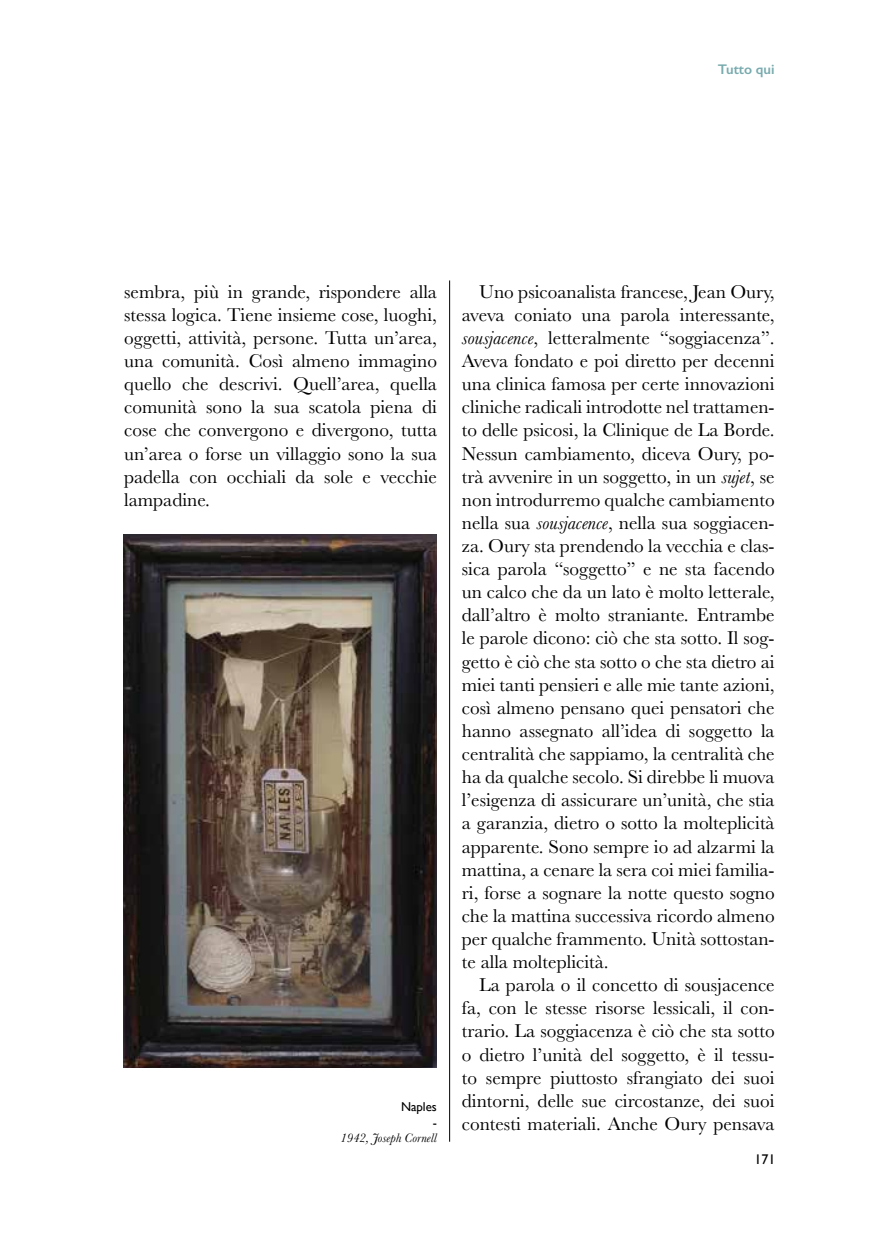
<style>
.page{position:relative;width:874px;height:1241px;background:#fff}
.page>*{position:absolute;margin:0;border:0;box-sizing:border-box;transform-origin:0 0}
.t1{font:19.25px/23.1px "Baskerville";color:#000;text-align:justify}
.t2{font:600 14px "Gill Sans";color:#78aaae}
.t3{font:14px "Gill Sans";color:#000}
.t4{font:italic 12.78px "Baskerville";color:#000}
.t5{font:12.78px/15.4px "Gill Sans";color:#000;text-align:right}
.s1{font-style:italic}
</style>
<div class="page">
<hr style="left:449px;top:280px;width:1px;height:861px;background:#000">
<img style="left:123px;top:534px;width:314px;height:533px">
<p class="t2" style="left:717px;top:61px;width:58px">Tutto qui</p>
<p class="t1" style="left:124px;top:280px;width:314px">sembra, più in grande, rispondere alla stessa logica. Tiene insieme cose, luoghi, oggetti, attività, persone. Tutta un’area, una comunità. Così almeno immagino quello che descrivi. Quell’area, quella comunità sono la sua scatola piena di cose che convergono e divergono, tutta un’area o forse un villaggio sono la sua padella con occhiali da sole e vecchie lampadine.</p>
<p class="t1" style="left:461px;top:280px;width:314px;text-indent:17px">Uno psicoanalista francese, Jean Oury, aveva coniato una parola interessante, <span class="s1">sousjacence</span>, letteralmente “soggiacenza”.<br>Aveva fondato e poi diretto per decenni una clinica famosa per certe innovazioni cliniche radicali introdotte nel trattamen&shy;to delle psicosi, la Clinique de La Borde.<br>Nessun cambiamento, diceva Oury, po&shy;trà avvenire in un soggetto, in un <span class="s1">sujet</span>, se non introdurremo qualche cambiamento nella sua <span class="s1">sousjacence</span>, nella sua soggiacen&shy;za. Oury sta prendendo la vecchia e clas&shy;sica parola “soggetto” e ne sta facendo un calco che da un lato è molto letterale, dall’altro è molto straniante. Entrambe le parole dicono: ciò che sta sotto. Il sog&shy;getto è ciò che sta sotto o che sta dietro ai miei tanti pensieri e alle mie tante azioni, così almeno pensano quei pensatori che hanno assegnato all’idea di soggetto la centralità che sappiamo, la centralità che ha da qualche secolo. Si direbbe li muova l’esigenza di assicurare un’unità, che stia a garanzia, dietro o sotto la molteplicità apparente. Sono sempre io ad alzarmi la mattina, a cenare la sera coi miei familia&shy;ri, forse a sognare la notte questo sogno che la mattina successiva ricordo almeno per qualche frammento. Unità sottostan&shy;te alla molteplicità.</p>
<p class="t1" style="left:461px;top:973px;width:314px;text-indent:17px">La parola o il concetto di sousjacence fa, con le stesse risorse lessicali, il con&shy;trario. La soggiacenza è ciò che sta sotto o dietro l’unità del soggetto, è il tessu&shy;to sempre piuttosto sfrangiato dei suoi dintorni, delle sue circostanze, dei suoi contesti materiali. Anche Oury pensava</p>
<p class="t5" style="left:401px;top:1098px;width:37px">Naples -</p>
<p class="t4" style="left:340px;top:1129px;width:98px">1942, Joseph Cornell</p>
<p class="t3" style="left:754px;top:1150px;width:22px">171</p>
</div>
